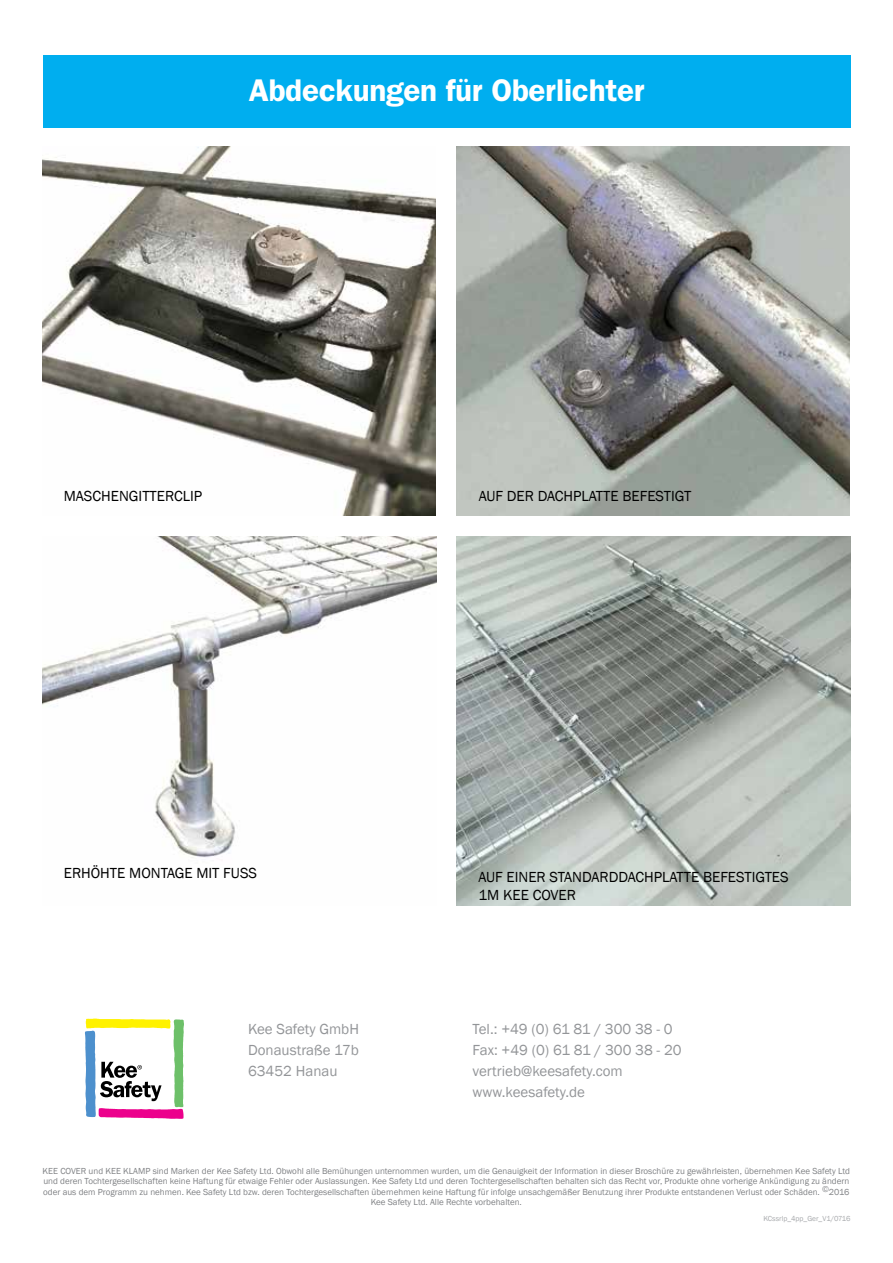
<style>
.page{position:relative;width:893px;height:1263px;background:#fff}
.page>*{position:absolute;margin:0;border:0;box-sizing:border-box;transform-origin:0 0}
.t1{font:600 31.5px "ITC Franklin Gothic Std";letter-spacing:-.01em;color:#fff}
.t2{font:15px/21px "Franklin Gothic";color:#939598;text-align:justify}
.t3{font:15px/18px "Franklin Gothic";color:#000}
.t4{font:9px/10.5px "Franklin Gothic";color:#808285;text-align:center}
.t5{font:7.5px "Franklin Gothic";color:#a7a9ac}
</style>
<div class="page">
<svg style="left:85px;top:1018px;width:99px;height:101px"></svg>
<div style="left:43px;top:55px;width:807px;height:73px;background:#00aeef"></div>
<img style="left:43px;top:147px;width:393px;height:369px">
<img style="left:456px;top:147px;width:394px;height:369px">
<img style="left:43px;top:536px;width:393px;height:322px">
<img style="left:457px;top:536px;width:393px;height:370px">
<h1 class="t1" style="left:249px;top:72px;width:397px">Abdeckungen für Oberlichter</h1>
<h2 class="t3" style="left:64px;top:487px;width:140px">MASCHENGITTERCLIP</h2>
<h2 class="t3" style="left:479px;top:487px;width:214px">AUF DER DACHPLATTE BEFESTIGT</h2>
<h2 class="t3" style="left:64px;top:865px;width:195px">ERHÖHTE MONTAGE MIT FUSS</h2>
<h2 class="t3" style="left:478px;top:868px;width:312px">AUF EINER STANDARDDACHPLATTE BEFESTIGTES<br>1M KEE COVER</h2>
<h2 class="t2" style="left:248px;top:1019px;width:112px">Kee Safety GmbH Donaustraße 17b 63452 Hanau</h2>
<h2 class="t2" style="left:472px;top:1019px;width:211px;text-align:left">Tel.: +49 (0) 61 81 / 300 38 - 0<br>Fax: +49 (0) 61 81 / 300 38 - 20 vertrieb@keesafety.com www.keesafety.de</h2>
<p class="t4" style="left:43px;top:1166px;width:809px">KEE COVER und KEE KLAMP sind Marken der Kee Safety Ltd. Obwohl alle Bemühungen unternommen wurden, um die Genauigkeit der Information in dieser Broschüre zu gewährleisten, übernehmen Kee Safety Ltd und deren Tochtergesellschaften keine Haftung für etwaige Fehler oder Auslassungen. Kee Safety Ltd und deren Tochtergesellschaften behalten sich das Recht vor, Produkte ohne vorherige Ankündigung zu ändern oder aus dem Programm zu nehmen. Kee Safety Ltd bzw. deren Tochtergesellschaften übernehmen keine Haftung für infolge unsachgemäßer Benutzung ihrer Produkte entstandenen Verlust oder Schäden. ©2016<br>Kee Safety Ltd. Alle Rechte vorbehalten.</p>
<p class="t5" style="left:763px;top:1214px;width:88px">KCssrlp_4pp_Ger_V1/0716</p>
</div>
